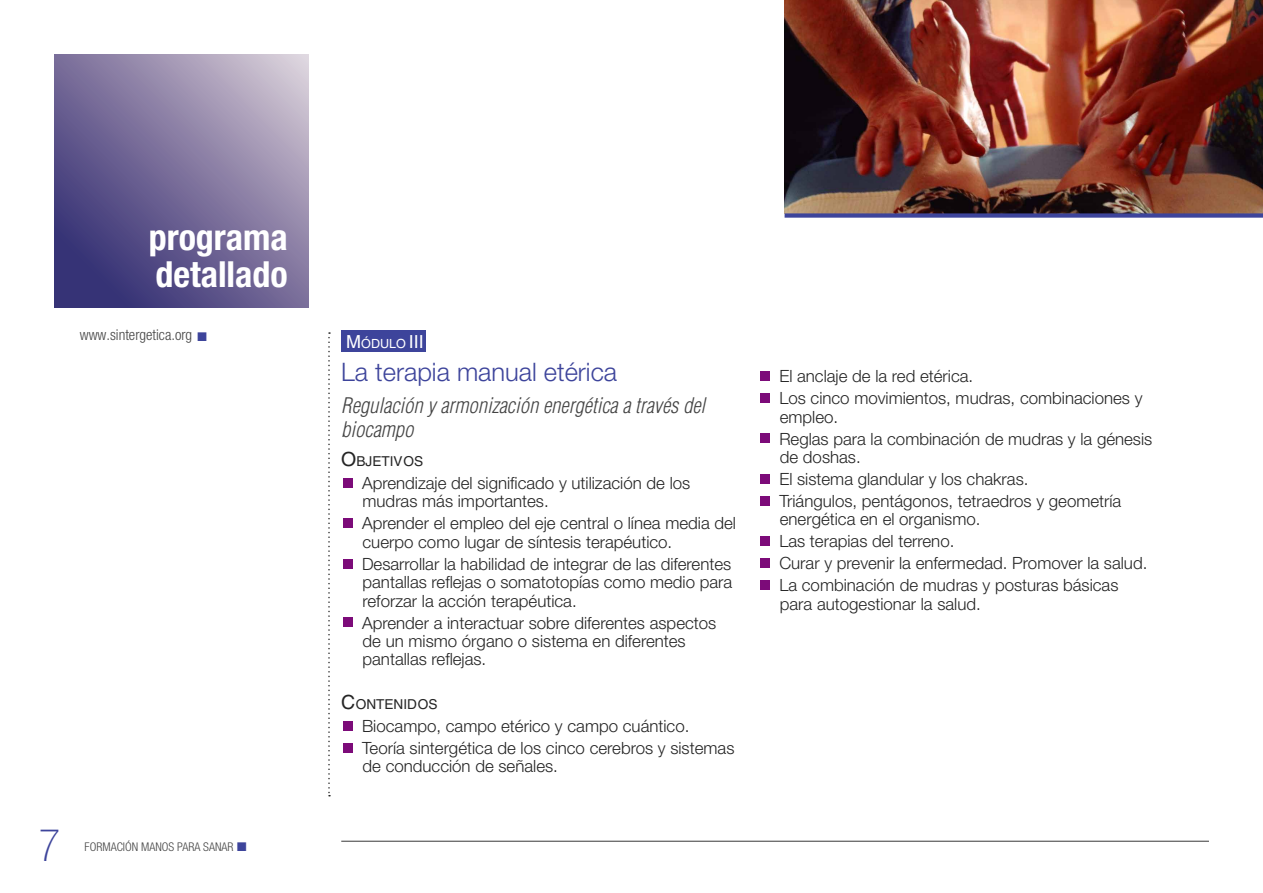
<style>
.page{position:relative;width:1263px;height:893px;background:#fff}
.page>*{position:absolute;margin:0;border:0;box-sizing:border-box;transform-origin:0 0}
.t1{font:100 condensed 45px "Helvetica Neue LT Std";color:#3d449b}
.t2{font:700 condensed 36px/37.5px "Helvetica Neue LT Std";color:#fff}
.t3{font:300 25.5px "Helvetica Neue LT Std";color:#3d449b}
.t4{font:italic 300 condensed 21px/24px "Helvetica LT Std";color:#444}
.t5{font:300 16.8px/22px "Helvetica Neue LT Std";color:#252525}
.t6{font:300 condensed 15px "Helvetica Neue LT Std";color:#444}
.t7{font:13.65px "Helvetica LT Std";color:#252525}
.t8{font:12.6px "Helvetica LT Std";color:#fff}
.t9{font:300 condensed 12px "Helvetica Neue LT Std";color:#444}
.s1{font-size:18px}
.s2{font-size:19.5px}
</style>
<div class="page">
<div style="left:341px;top:330px;width:84px;height:22px;background:#3d449b"></div>
<div style="left:343px;top:478px;width:9px;height:10px;background:#7c0b79"></div>
<div style="left:343px;top:518px;width:9px;height:10px;background:#7c0b79"></div>
<div style="left:343px;top:559px;width:9px;height:10px;background:#7c0b79"></div>
<div style="left:343px;top:617px;width:9px;height:10px;background:#7c0b79"></div>
<div style="left:343px;top:721px;width:9px;height:10px;background:#7c0b79"></div>
<div style="left:343px;top:743px;width:9px;height:10px;background:#7c0b79"></div>
<div style="left:760px;top:371px;width:10px;height:10px;background:#7c0b79"></div>
<div style="left:760px;top:393px;width:10px;height:10px;background:#7c0b79"></div>
<div style="left:760px;top:434px;width:10px;height:9px;background:#7c0b79"></div>
<div style="left:760px;top:474px;width:10px;height:10px;background:#7c0b79"></div>
<div style="left:760px;top:496px;width:10px;height:10px;background:#7c0b79"></div>
<div style="left:760px;top:536px;width:10px;height:10px;background:#7c0b79"></div>
<div style="left:760px;top:558px;width:10px;height:10px;background:#7c0b79"></div>
<div style="left:760px;top:580px;width:10px;height:10px;background:#7c0b79"></div>
<svg style="left:328px;top:332px;width:2px;height:464px"></svg>
<hr style="left:341px;top:841px;width:868px;height:1px;background:#444">
<img style="left:784px;top:0;width:479px;height:213px">
<div style="left:784px;top:213px;width:479px;height:5px;background:#3d449b"></div>
<svg style="left:54px;top:54px;width:254px;height:254px;background:#7a709c"></svg>
<h2 class="t2" style="left:149px;top:218px;width:141px">programa detallado</h2>
<p class="t6" style="left:80px;top:327px;width:114px">www.sintergetica.org</p>
<h1 class="t1" style="left:38px;top:820px;width:23px">7</h1>
<p class="t9" style="left:85px;top:840px;width:150px">FORMACIÓN MANOS PARA SANAR</p>
<p class="t8" style="left:346px;top:337px;width:79px"><span class="s1">M</span>ÓDULO <span class="s1">III</span></p>
<h3 class="t3" style="left:341px;top:356px;width:277px">La terapia manual etérica</h3>
<p class="t4" style="left:341px;top:394px;width:365px">Regulación y armonización energética a través del biocampo</p>
<p class="t7" style="left:341px;top:454px;width:83px"><span class="s2">O</span>BJETIVOS</p>
<p class="t5" style="left:362px;top:473px;width:330px;line-height:18.5px">Aprendizaje del significado y utilización de los mudras más importantes.</p>
<p class="t5" style="left:362px;top:514px;width:375px;line-height:18.5px">Aprender el empleo del eje central o línea media del cuerpo como lugar de síntesis terapéutico.</p>
<p class="t5" style="left:362px;top:554px;width:372px;line-height:18.5px;text-align:justify">Desarrollar la habilidad de integrar de las diferentes pantallas reflejas o somatotopías como medio para reforzar la acción terapéutica.</p>
<p class="t5" style="left:362px;top:613px;width:356px;line-height:18.5px">Aprender a interactuar sobre diferentes aspectos de un mismo órgano o sistema en diferentes pantallas reflejas.</p>
<p class="t7" style="left:341px;top:696px;width:98px"><span class="s2">C</span>ONTENIDOS</p>
<p class="t5" style="left:362px;top:714px;width:374px">Biocampo, campo etérico y campo cuántico.<br>Teoría sintergética de los cinco cerebros y sistemas</p>
<p class="t5" style="left:362px;top:755px;width:197px">de conducción de señales.</p>
<p class="t5" style="left:779px;top:365px;width:365px">El anclaje de la red etérica.<br>Los cinco movimientos, mudras, combinaciones y</p>
<p class="t5" style="left:779px;top:405px;width:374px">empleo.<br>Reglas para la combinación de mudras y la génesis</p>
<p class="t5" style="left:779px;top:446px;width:344px">de doshas.<br>El sistema glandular y los chakras.<br>Triángulos, pentágonos, tetraedros y geometría</p>
<p class="t5" style="left:779px;top:508px;width:369px">energética en el organismo.<br>Las terapias del terreno.<br>Curar y prevenir la enfermedad. Promover la salud.<br>La combinación de mudras y posturas básicas</p>
<p class="t5" style="left:780px;top:592px;width:202px">para autogestionar la salud.</p>
</div>
